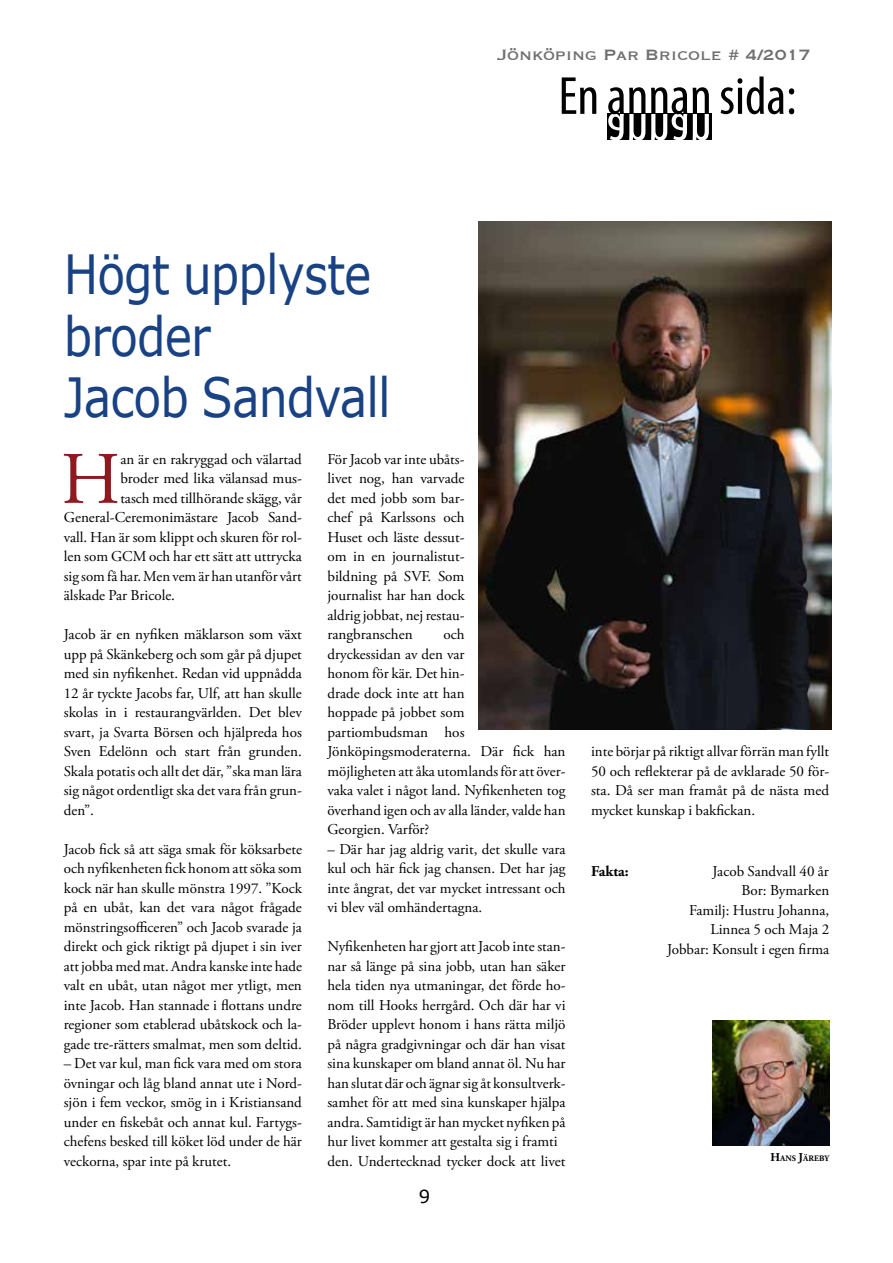
<style>
.page{position:relative;width:893px;height:1263px;background:#fff}
.page>*{position:absolute;margin:0;border:0;box-sizing:border-box;transform-origin:0 0}
.t1{font:73.8px "Adobe Garamond Pro";color:#90191f}
.t2{font:54px/61.5px "Verdana";letter-spacing:-.02em;color:#184284;scale:.85 1}
.t3{font:condensed 54px "Myriad Pro";color:#000}
.t4{font:19.5px "Copperplate";color:#706f6f}
.t5{font:18px "Verdana";color:#000}
.t6{font:15px/19.5px "Adobe Garamond Pro";color:#000;text-align:justify}
.t7{font:700 15px "Adobe Garamond Pro";color:#000}
.t8{font:700 8.4px "Adobe Garamond Pro";color:#000}
.s1{color:#fff}
.s2{font-size:12px}
</style>
<div class="page">
<div style="left:607px;top:114px;width:104px;height:26px;background:#000"></div>
<img style="left:713px;top:1020px;width:116px;height:125px">
<img style="left:478px;top:221px;width:353px;height:508px">
<h3 class="t4" style="left:497px;top:42px;width:315px">Jönköping Par Bricole # 4/2017</h3>
<h2 class="t3" style="left:558px;top:63px;width:240px">En<span class="s1">annan</span>sida:</h2>
<h2 class="t2" style="left:64px;top:243px;width:386px">Högt upplyste broder<br>Jacob Sandvall</h2>
<h1 class="t1" style="left:61px;top:435px;width:61px">H</h1>
<p class="t6" style="left:120px;top:450px;width:183px">an är en rakryggad och välartad</p>
<p class="t6" style="left:327px;top:450px;width:139px">För Jacob var inte ubåts&shy;livet nog, han varvade det med jobb som bar&shy;chef på Karlssons och Huset och läste dessut&shy;om in en journalistut&shy;bildning på SVF. Som journalist har han dock aldrig jobbat, nej restau&shy;rangbranschen</p>
<p class="t6" style="left:120px;top:469px;width:183px">broder med lika välansad mus-</p>
<p class="t6" style="left:120px;top:489px;width:183px">tasch med tillhörande skägg, vår</p>
<p class="t6" style="left:64px;top:508px;width:240px">General-Ceremonimästare Jacob Sand-</p>
<p class="t6" style="left:64px;top:528px;width:240px">vall. Han är som klippt och skuren för rol-</p>
<p class="t6" style="left:64px;top:547px;width:240px">len som GCM och har ett sätt att uttrycka</p>
<p class="t6" style="left:64px;top:567px;width:240px">sig som få har. Men vem är han utanför vårt</p>
<p class="t6" style="left:64px;top:586px;width:113px">älskade Par Bricole.</p>
<p class="t6" style="left:64px;top:625px;width:240px">Jacob är en nyfiken mäklarson som växt upp på Skänkeberg och som går på djupet med sin nyfikenhet. Redan vid uppnådda 12 år tyckte Jacobs far, Ulf, att han skulle skolas in i restaurangvärlden. Det blev svart, ja Svarta Börsen och hjälpreda hos Sven Edelönn och start från grunden.<br>Skala potatis och allt det där, ”ska man lära sig något ordentligt ska det vara från grun&shy;den”.</p>
<p class="t6" style="left:64px;top:840px;width:240px">Jacob fick så att säga smak för köksarbete och nyfikenheten fick honom att söka som kock när han skulle mönstra 1997. ”Kock på en ubåt, kan det vara något frågade mönstringsofficeren” och Jacob svarade ja direkt och gick riktigt på djupet i sin iver att jobba med mat. Andra kanske inte hade valt en ubåt, utan något mer ytligt, men inte Jacob. Han stannade i flottans undre regioner som etablerad ubåtskock och la&shy;gade tre-rätters smalmat, men som deltid.</p>
<p class="t6" style="left:64px;top:1054px;width:240px">– Det var kul, man fick vara med om stora övningar och låg bland annat ute i Nord&shy;sjön i fem veckor, smög in i Kristiansand under en fiskebåt och annat kul. Fartygs&shy;chefens besked till köket löd under de här veckorna, spar inte på krutet.</p>
<p class="t6" style="left:327px;top:625px;width:240px;text-align:left;text-indent:116px">och<br>dryckessidan av den var<br>honom för kär. Det hin-<br>drade dock inte att han<br>hoppade på jobbet som partiombudsman hos<br>Jönköpingsmoderaterna. Där fick han möjligheten att åka utomlands för att över&shy;vaka valet i något land. Nyfikenheten tog överhand igen och av alla länder, valde han<br>Georgien. Varför?</p>
<p class="t6" style="left:327px;top:840px;width:240px">– Där har jag aldrig varit, det skulle vara kul och här fick jag chansen. Det har jag inte ångrat, det var mycket intressant och vi blev väl omhändertagna.</p>
<p class="t6" style="left:327px;top:937px;width:240px;text-align:left">Nyfikenheten har gjort att Jacob inte stan&shy;nar så länge på sina jobb, utan han säker hela tiden nya utmaningar, det förde ho&shy;nom till Hooks herrgård. Och där har vi Bröder upplevt honom i hans rätta miljö på några gradgivningar och där han visat sina kunskaper om bland annat öl. Nu har han slutat där och ägnar sig åt konsultverk&shy;samhet för att med sina kunskaper hjälpa andra. Samtidigt är han mycket nyfiken på hur livet kommer att gestalta sig i framti den. Undertecknad tycker dock att livet</p>
<p class="t5" style="left:419px;top:1184px;width:13px">9</p>
<p class="t6" style="left:591px;top:742px;width:240px">inte börjar på riktigt allvar förrän man fyllt 50 och reflekterar på de avklarade 50 för&shy;sta. Då ser man framåt på de nästa med mycket kunskap i bakfickan.</p>
<p class="t7" style="left:591px;top:862px;width:39px">Fakta:</p>
<p class="t6" style="left:667px;top:861px;width:164px;text-align:right">Jacob Sandvall 40 år<br>Bor: Bymarken<br>Familj: Hustru Johanna,<br>Linnea 5 och Maja 2<br>Jobbar: Konsult i egen firma</p>
<p class="t8" style="left:771px;top:1153px;width:60px"><span class="s2">H</span>ANS <span class="s2">J</span>ÄREBY</p>
</div>
